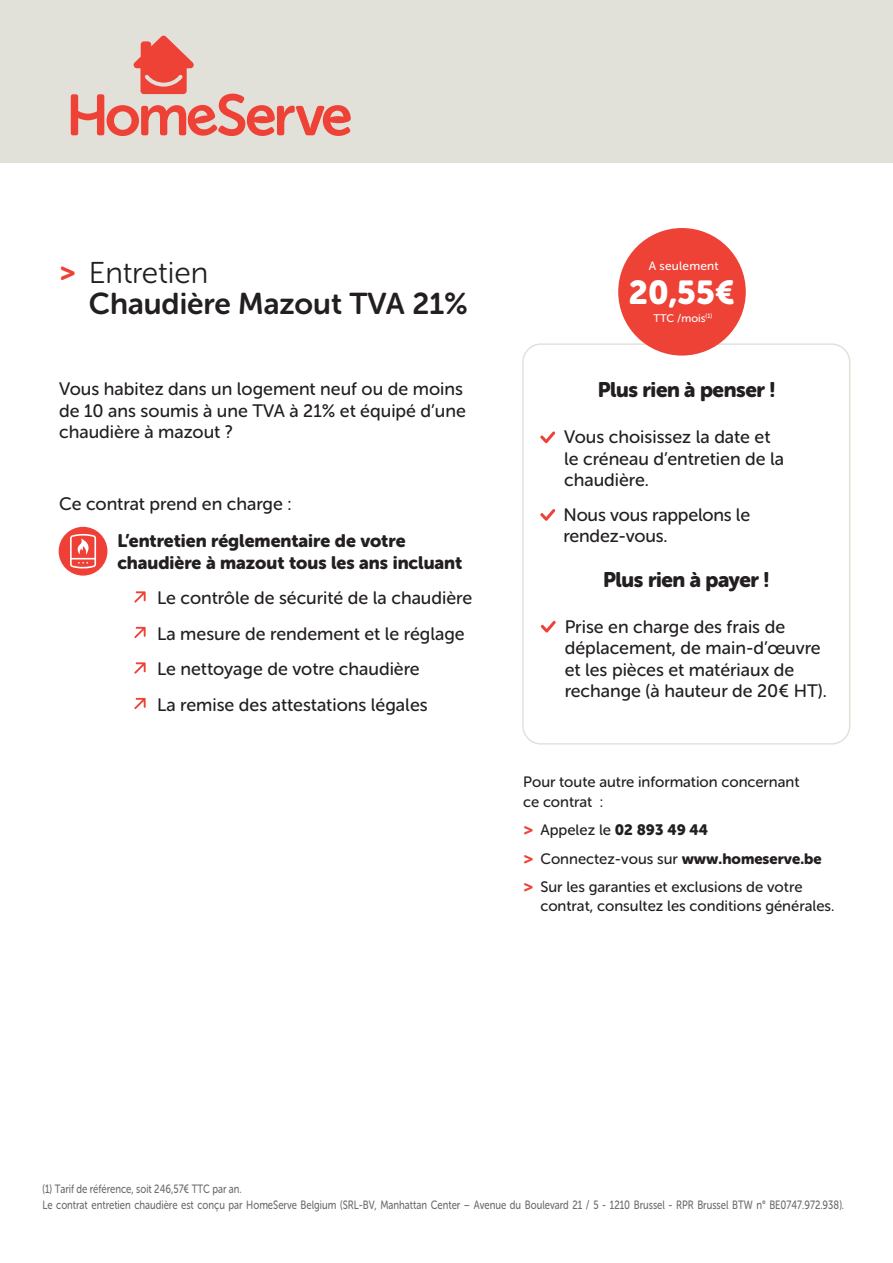
<style>
.page{position:relative;width:893px;height:1263px;background:#fff}
.page>*{position:absolute;margin:0;border:0;box-sizing:border-box;transform-origin:0 0}
.t1{font:33px "Museo Sans Rounded 900";color:#fff}
.t2{font:30px "Museo Sans Rounded 700";color:#231f20}
.t3{font:30px "Museo Sans Rounded 300";color:#231f20}
.t4{font:21px "Museo Sans Rounded 900";letter-spacing:-.02em;color:#231f20}
.t5{font:18px/21.6px "Museo Sans Rounded 500";color:#231f20}
.t6{font:18px/21.6px "Museo Sans Rounded 900";color:#231f20}
.t7{font:15px/28px "Museo Sans Rounded 500";color:#231f20}
.t8{font:12px/16.2px "Museo Sans Rounded 500";color:#6c6d70;scale:.8 1}
.t9{font:12px "Museo Sans Rounded 500";letter-spacing:.02em;color:#fff}
.t10{font:10.95px "Museo Sans Rounded 500";color:#fff}
.s1{font-family:"Museo Sans Rounded 900";font-size:26.85px;color:#ee4237}
.s2{font-family:"Museo Sans Rounded 900";font-size:16.5px;color:#ee4237}
.s3{font-family:"Museo Sans Rounded 900"}
</style>
<div class="page">
<div style="left:522px;top:343px;width:328px;height:402px;border:2px solid #e2e1d9;border-radius:18px"></div>
<svg style="left:540px;top:431px;width:16px;height:12px"></svg>
<svg style="left:540px;top:509px;width:16px;height:12px"></svg>
<svg style="left:134px;top:591px;width:12px;height:12px"></svg>
<svg style="left:134px;top:627px;width:12px;height:11px"></svg>
<svg style="left:134px;top:662px;width:12px;height:12px"></svg>
<svg style="left:134px;top:698px;width:12px;height:11px"></svg>
<div style="left:59px;top:527px;width:48px;height:49px;background:#ee4037;border-radius:50%"></div>
<svg style="left:70px;top:534px;width:26px;height:34px"></svg>
<div style="left:618px;top:228px;width:128px;height:128px;background:#ee4237;border-radius:50%"></div>
<div style="left:0;top:0;width:893px;height:162px;background:#e2e1d9"></div>
<svg style="left:540px;top:620px;width:16px;height:13px"></svg>
<svg style="left:71px;top:36px;width:280px;height:100px"></svg>
<h2 class="t3" style="left:59px;top:256px;width:151px"><span class="s1">&gt;</span> Entretien</h2>
<h2 class="t2" style="left:89px;top:287px;width:380px">Chaudière Mazout TVA 21%</h2>
<p class="t5" style="left:59px;top:378px;width:408px">Vous habitez dans un logement neuf ou de moins de 10 ans soumis à une TVA à 21% et équipé d’une chaudière à mazout ?</p>
<p class="t5" style="left:59px;top:494px;width:234px">Ce contrat prend en charge :</p>
<p class="t6" style="left:117px;top:530px;width:346px">L’entretien réglementaire de votre chaudière à mazout tous les ans incluant</p>
<p class="t5" style="left:157px;top:580px;width:316px;line-height:35.5px">Le contrôle de sécurité de la chaudière La mesure de rendement et le réglage Le nettoyage de votre chaudière<br>La remise des attestations légales</p>
<p class="t9" style="left:649px;top:259px;width:71px">A seulement</p>
<h1 class="t1" style="left:629px;top:273px;width:108px">20,55€</h1>
<p class="t10" style="left:654px;top:312px;width:60px">TTC /mois<sup>(1)</sup></p>
<p class="t4" style="left:598px;top:378px;width:179px">Plus rien à penser !</p>
<p class="t5" style="left:564px;top:426px;width:221px">Vous choisissez la date et le créneau d’entretien de la chaudière.</p>
<p class="t5" style="left:564px;top:504px;width:188px">Nous vous rappelons le rendez-vous.</p>
<p class="t4" style="left:603px;top:567px;width:168px">Plus rien à payer !</p>
<p class="t5" style="left:565px;top:616px;width:264px">Prise en charge des frais de déplacement, de main-d’œuvre et les pièces et matériaux de rechange (à hauteur de 20€ HT).</p>
<p class="t7" style="left:523px;top:772px;width:278px;line-height:19.8px">Pour toute autre information concernant ce contrat :</p>
<p class="t7" style="left:523px;top:816px;width:300px"><span class="s2">&gt;</span> Appelez le <span class="s3">02 893 49 44<br></span><span class="s2">&gt;</span> Connectez-vous sur <span class="s3">www.homeserve.be </span><span class="s2">&gt;</span> Sur les garanties et exclusions de votre</p>
<p class="t7" style="left:540px;top:892px;width:296px">contrat, consultez les conditions générales.</p>
<p class="t8" style="left:43px;top:1181px;width:1003px">(1) Tarif de référence, soit 246,57€ TTC par an.<br>Le contrat entretien chaudière est conçu par HomeServe Belgium (SRL-BV, Manhattan Center – Avenue du Boulevard 21 / 5 - 1210 Brussel - RPR Brussel BTW n° BE0747.972.938).</p>
</div>
